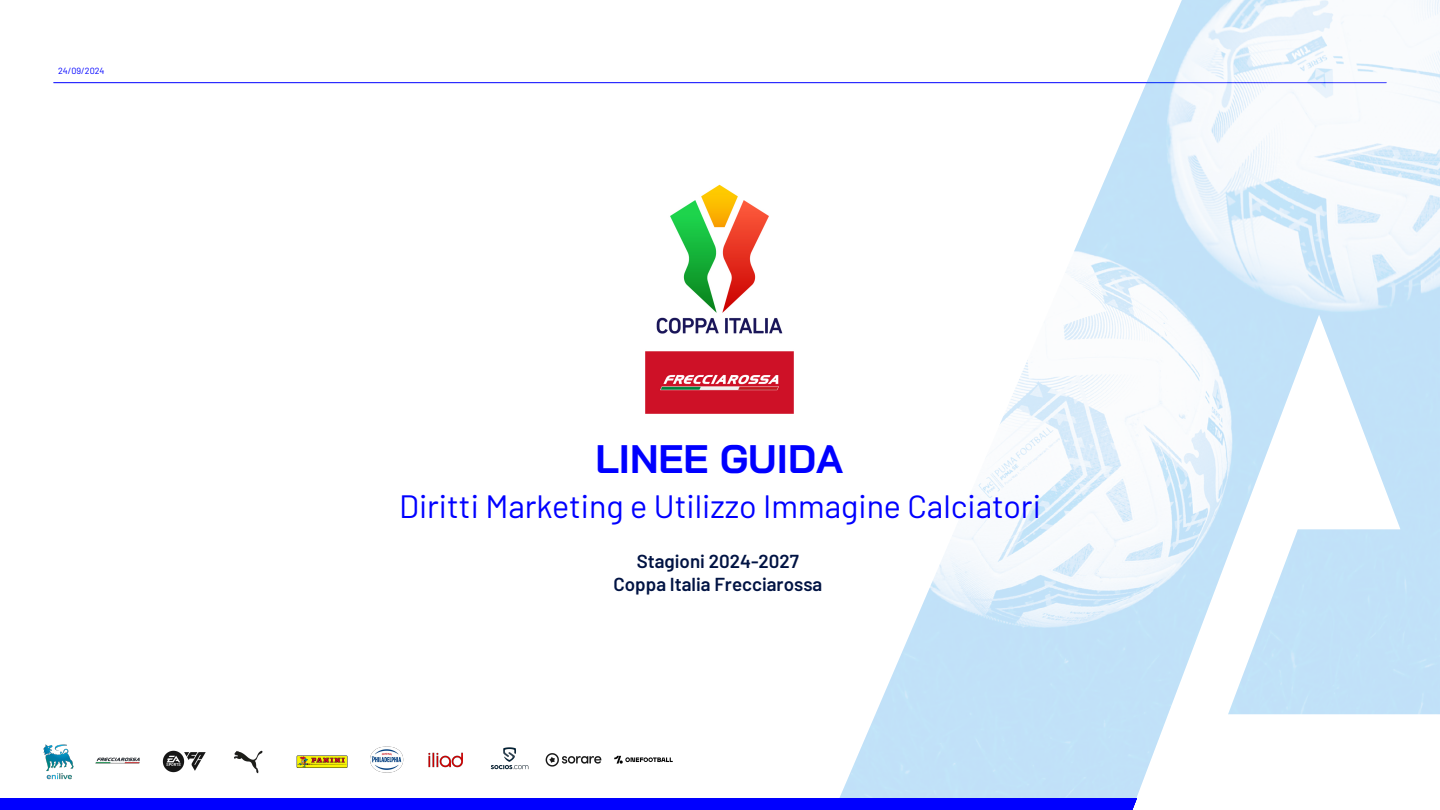
<style>
.page{position:relative;width:1440px;height:810px;background:#fff}
.page>*{position:absolute;margin:0;border:0;box-sizing:border-box;transform-origin:0 0}
.t1{font:700 39.75px "Bai Jamjuree";color:#00f}
.t2{font:32.25px "Barlow";color:#00f}
.t3{font:600 18.75px/22.5px "Barlow";color:#001343;text-align:center}
.t4{font:9px "Barlow";color:#00f}
</style>
<div class="page">
<hr style="left:54px;top:82px;width:1332px;height:1px;background:#00f">
<img style="left:833px;top:0;width:607px;height:798px">
<div style="left:0;top:798px;width:1137px;height:12px;background:#00f"></div>
<img style="left:43px;top:744px;width:629px;height:36px">
<img style="left:646px;top:184px;width:148px;height:229px">
<p class="t4" style="left:58px;top:65px;width:48px">24/09/2024</p>
<p class="t1" style="left:596px;top:436px;width:249px">LINEE GUIDA</p>
<p class="t2" style="left:399px;top:483px;width:643px">Diritti Marketing e Utilizzo Immagine Calciatori</p>
<p class="t3" style="left:613px;top:549px;width:210px">Stagioni 2024-2027<br>Coppa Italia Frecciarossa</p>
</div>
